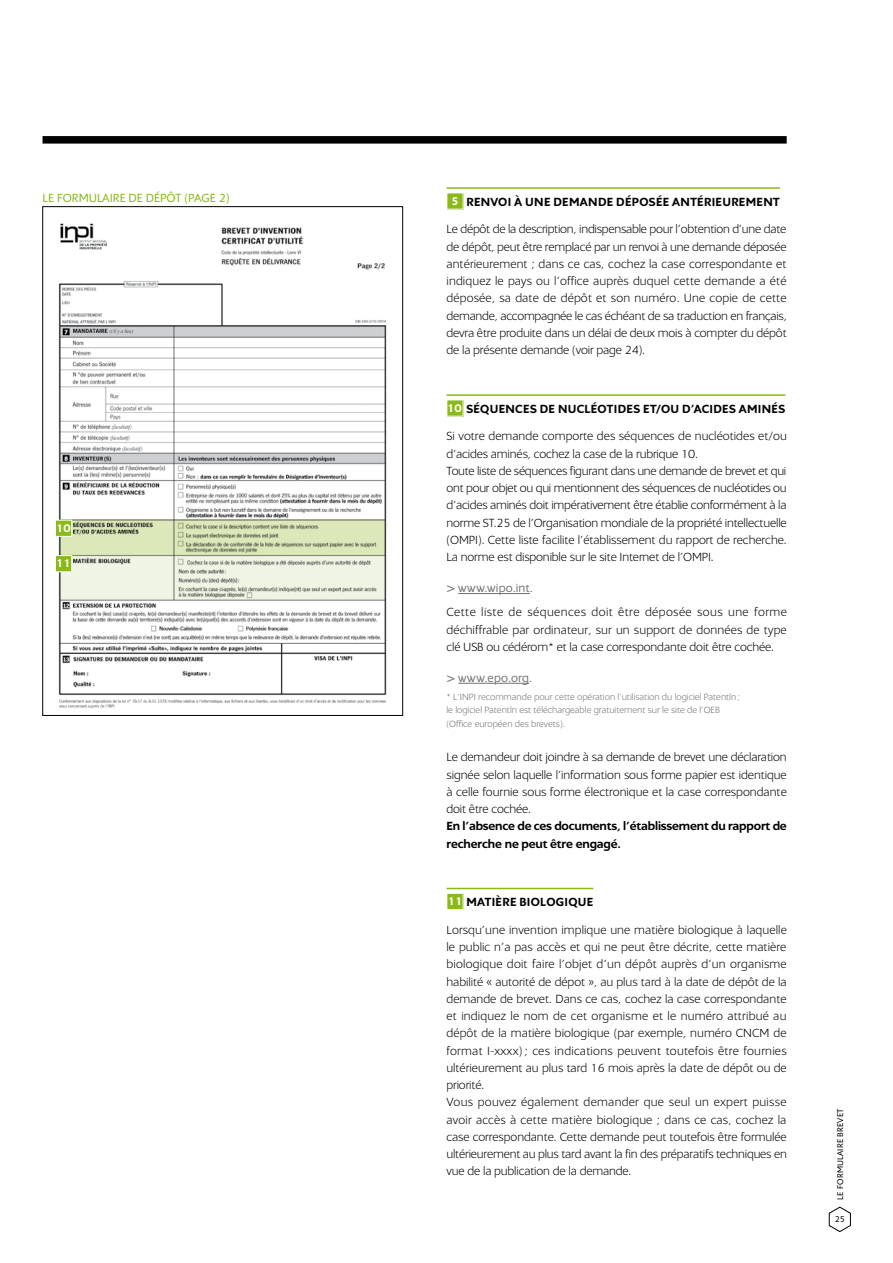
<style>
.page{position:relative;width:893px;height:1263px;background:#fff}
.page>*{position:absolute;margin:0;border:0;box-sizing:border-box;transform-origin:0 0}
.t1{font:300 12.75px/17.2px "Inpi";color:#000;text-align:justify}
.t2{font:700 12.75px/17.2px "Inpi";letter-spacing:-.01em;color:#000}
.t3{font:12.75px "Inpi";letter-spacing:.05em;color:#707172}
.t4{font:12.75px "Inpi";color:#89ba17}
.t5{font:700 12px "Inpi";color:#fff}
.t6{font:300 9.75px/13.5px "Inpi";color:#707172}
.t7{font:9px "Inpi";letter-spacing:.02em;color:#000}
.s1{font-size:12px;color:#fff}
</style>
<div class="page">
<svg style="left:828px;top:1206px;width:23px;height:26px"></svg>
<div style="left:43px;top:136px;width:744px;height:8px;background:#000"></div>
<hr style="left:446px;top:187px;width:334px;height:2px;background:#89ba17">
<hr style="left:446px;top:394px;width:339px;height:2px;background:#89ba17">
<hr style="left:458px;top:593px;width:72px;height:1px;background:#707172">
<hr style="left:458px;top:683px;width:71px;height:1px;background:#707172">
<hr style="left:446px;top:888px;width:147px;height:1px;background:#89ba17">
<div style="left:447px;top:193px;width:16px;height:16px;background:#89ba17"></div>
<div style="left:447px;top:400px;width:16px;height:16px;background:#89ba17"></div>
<div style="left:446px;top:400px;width:17px;height:17px;border:1px solid #fff"></div>
<div style="left:447px;top:893px;width:16px;height:16px;background:#89ba17"></div>
<div style="left:446px;top:893px;width:17px;height:17px;border:1px solid #fff"></div>
<img style="left:58px;top:223px;width:329px;height:485px">
<svg style="left:60px;top:520px;width:325px;height:35px;background:#c8d4aa"></svg>
<svg style="left:60px;top:555px;width:325px;height:45px;background:#dfe4d3"></svg>
<div style="left:55px;top:520px;width:17px;height:16px;background:#89ba17"></div>
<div style="left:55px;top:520px;width:17px;height:17px;border:1px solid #fff"></div>
<div style="left:55px;top:556px;width:17px;height:16px;background:#89ba17"></div>
<div style="left:55px;top:555px;width:17px;height:17px;border:1px solid #fff"></div>
<p class="t4" style="left:43px;top:191px;width:189px">le formulaire de dépôt (page 2)</p>
<p class="t2" style="left:451px;top:193px;width:22px"><span class="s1">5</span> REN</p>
<p class="t2" style="left:491px;top:193px;width:44px">VOI à UNE</p>
<p class="t2" style="left:553px;top:193px;width:10px">DEMANDE</p>
<p class="t2" style="left:616px;top:193px;width:9px">DÉPOSÉE</p>
<p class="t2" style="left:672px;top:193px;width:9px">ANTÉRIEUREMENT</p>
<p class="t1" style="left:446px;top:221px;width:342px">Le dépôt de la description, indispensable pour l’obtention d’une date de dépôt, peut être remplacé par un renvoi à une demande déposée antérieurement ; dans ce cas, cochez la case correspondante et indiquez le pays ou l’office auprès duquel cette demande a été déposée, sa date de dépôt et son numéro. Une copie de cette demande, accompagnée le cas échéant de sa traduction en français, devra être produite dans un délai de deux mois à compter du dépôt de la présente demande (voir page 24).</p>
<p class="t5" style="left:56px;top:521px;width:16px">10</p>
<p class="t5" style="left:56px;top:557px;width:16px">11</p>
<p class="t2" style="left:447px;top:400px;width:36px"><span class="s1">10</span> SÉQU</p>
<p class="t2" style="left:499px;top:400px;width:68px">ENCES DE NUCLÉOTID</p>
<p class="t2" style="left:626px;top:400px;width:76px">ES ET/OU D’ACID</p>
<p class="t2" style="left:722px;top:400px;width:26px">ES AMINÉ</p>
<p class="t2" style="left:779px;top:400px;width:8px">S</p>
<p class="t1" style="left:446px;top:428px;width:342px;text-align:left">Si votre demande comporte des séquences de nucléotides et/ou d’acides aminés, cochez la case de la rubrique 10.<br>Toute liste de séquences figurant dans une demande de brevet et qui ont pour objet ou qui mentionnent des séquences de nucléotides ou d’acides aminés doit impérativement être établie conformément à la norme ST.25 de l’Organisation mondiale de la propriété intellectuelle (OMPI</p>
<p class="t1" style="left:446px;top:531px;width:342px;text-indent:32px">). Cette liste facilite l’établissement du rapport de recherche.<br>La norme est disponible sur le site I nternet de l’OMPI</p>
<p class="t1" style="left:711px;top:549px;width:4px">.</p>
<p class="t3" style="left:446px;top:581px;width:88px">&gt; www.wipo.int.</p>
<p class="t1" style="left:446px;top:604px;width:342px">Cette liste de séquences doit être déposée sous une forme déchiffrable par ordinateur, sur un support de données de type clé USB ou cédérom* et la case correspondante doit être cochée.</p>
<p class="t3" style="left:446px;top:671px;width:87px">&gt; www.epo.org.</p>
<p class="t6" style="left:446px;top:690px;width:18px">* L’INPI</p>
<p class="t6" style="left:446px;top:690px;width:295px;text-indent:32px">recommande pour cette opération l’utilisation du logiciel Patentln; le logiciel Patentln est téléchargeable gratuitement sur le site de l’OEB<br>(Office européen des brevets).</p>
<p class="t1" style="left:446px;top:749px;width:342px">Le demandeur doit joindre à sa demande de brevet une déclaration signée selon laquelle l’information sous forme papier est identique à celle fournie sous forme électronique et la case correspondante doit être cochée.</p>
<p class="t2" style="left:446px;top:818px;width:342px">En l’absence de ces documents, l’établissement du rapport de recherche ne peut être engagé.</p>
<p class="t2" style="left:448px;top:893px;width:27px"><span class="s1">11</span> MATI</p>
<p class="t2" style="left:496px;top:893px;width:40px">ÈRE BIOLOGIQUE</p>
<p class="t1" style="left:446px;top:921px;width:342px">Lorsqu’une invention implique une matière biologique à laquelle le public n’a pas accès et qui ne peut être décrite, cette matière biologique doit faire l’objet d’un dépôt auprès d’un organisme habilité « autorité de dépot », au plus tard à la date de dépôt de la demande de brevet. Dans ce cas, cochez la case correspondante et indiquez le nom de cet organisme et le numéro attribué au dépôt de la matière biologique (par exemple, numéro CNCM</p>
<p class="t1" style="left:446px;top:1025px;width:342px;text-align:left;text-indent:327px">de format I-xxxx) ; ces indications peuvent toutefois être fournies ultérieurement au plus tard 16 mois après la date de dépôt ou de priorité.<br>Vous pouvez également demander que seul un expert puisse avoir accès à cette matière biologique ; dans ce cas, cochez la case correspondante. Cette demande peut toutefois être formulée ultérieurement au plus tard avant la fin des préparatifs techniques en vue de la publication de la demande.</p>
<p class="t7" style="left:835px;top:1200px;width:93px;rotate:-90deg">Le formulaire brevet</p>
<p class="t7" style="left:835px;top:1214px;width:12px">25</p>
</div>
